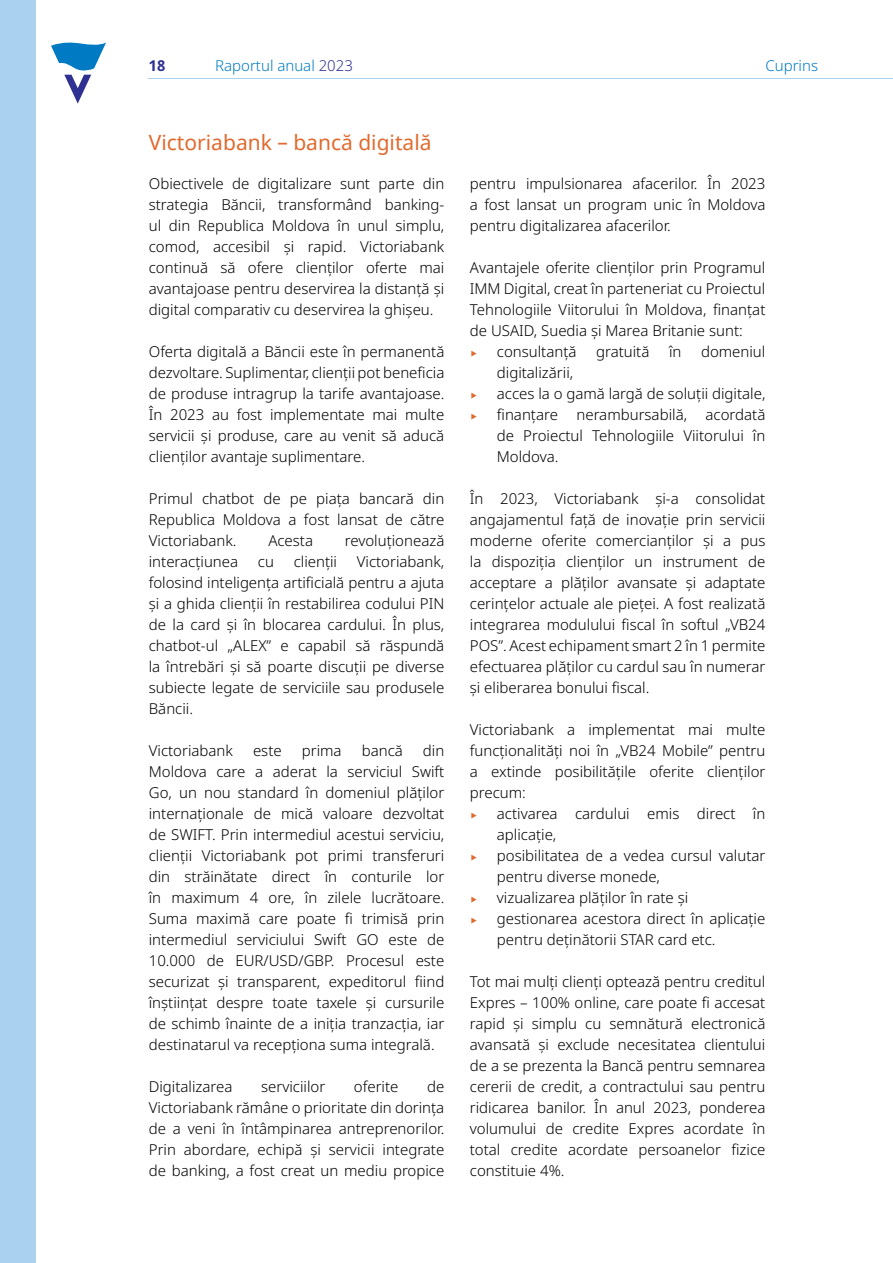
<style>
.page{position:relative;width:893px;height:1263px;background:#fff}
.page>*{position:absolute;margin:0;border:0;box-sizing:border-box;transform-origin:0 0}
.t1{font:21px "Noto Sans";color:#e1692d}
.t2{font:300 15px/21px "Noto Sans";color:#000;text-align:justify}
.t3{font:300 15px "Noto Sans";color:#007bc3}
.t4{font:700 15px "Noto Sans";color:#2e3092}
.s1{color:#2e3092}
.s2{font-size:22.5px;color:#e1692d}
</style>
<div class="page">
<svg style="left:51px;top:42px;width:55px;height:62px"></svg>
<hr style="left:149px;top:78px;width:744px;height:1px;background:#aad1ef">
<div style="left:0;top:0;width:35px;height:1263px;background:#aad1ef"></div>
<p class="t4" style="left:149px;top:55px;width:18px">18</p>
<p class="t3" style="left:215px;top:55px;width:139px">Raportul anual <span class="s1">2023</span></p>
<p class="t3" style="left:765px;top:55px;width:54px">Cuprins</p>
<h1 class="t1" style="left:149px;top:128px;width:284px">Victoriabank – bancă digitală</h1>
<p class="t2" style="left:149px;top:174px;width:297px">Obiectivele de digitalizare sunt parte din strategia Băncii, transformând banking&shy;ul din Republica Moldova în unul simplu, comod, accesibil și rapid. Victoriabank continuă să ofere clienților oferte mai avantajoase pentru deservirea la distanță și digital comparativ cu deservirea la ghișeu.</p>
<p class="t2" style="left:149px;top:342px;width:297px">Oferta digitală a Băncii este în permanentă dezvoltare. Suplimentar, clienții pot beneficia de produse intragrup la tarife avantajoase.<br>În 2023 au fost implementate mai multe servicii și produse, care au venit să aducă clienților avantaje suplimentare.</p>
<p class="t2" style="left:149px;top:489px;width:297px">Primul chatbot de pe piața bancară din Republica Moldova a fost lansat de către Victoriabank.</p>
<p class="t2" style="left:268px;top:531px;width:46px">Acesta</p>
<p class="t2" style="left:345px;top:531px;width:101px">revoluționează</p>
<p class="t2" style="left:149px;top:552px;width:297px;text-indent:208px">Victoriabank, folosind inteligența artificială pentru a ajuta și a ghida clienții în restabilirea codului PIN de la card și în blocarea cardului. În plus, chatbot-ul „ALEX” e capabil să răspundă la întrebări și să poarte discuții pe diverse subiecte legate de serviciile sau produsele Băncii.</p>
<p class="t2" style="left:149px;top:741px;width:86px">Victoriabank</p>
<p class="t2" style="left:253px;top:741px;width:30px">este</p>
<p class="t2" style="left:302px;top:741px;width:41px">prima</p>
<p class="t2" style="left:362px;top:741px;width:43px">bancă</p>
<p class="t2" style="left:149px;top:552px;width:91px">interacțiunea</p>
<p class="t2" style="left:258px;top:552px;width:18px">cu</p>
<p class="t2" style="left:294px;top:552px;width:45px">clienții</p>
<p class="t2" style="left:149px;top:741px;width:297px;text-indent:274px">din Moldova care a aderat la serviciul Swift Go, un nou standard în domeniul plăților internaționale de mică valoare dezvoltat de SWIFT. Prin intermediul acestui serviciu, clienții Victoriabank pot primi transferuri din străinătate direct în conturile lor în maximum 4 ore, în zilele lucrătoare.<br>Suma maximă care poate fi trimisă prin intermediul serviciului Swift GO este de 10.000 de EUR/USD/GBP. Procesul este securizat și transparent, expeditorul fiind înștiințat despre toate taxele și cursurile de schimb înainte de a iniția tranzacția, iar destinatarul va recepționa suma integrală.</p>
<p class="t2" style="left:149px;top:1077px;width:85px">Digitalizarea</p>
<p class="t2" style="left:261px;top:1077px;width:66px">serviciilor</p>
<p class="t2" style="left:354px;top:1077px;width:46px">oferite</p>
<p class="t2" style="left:149px;top:1077px;width:297px;text-indent:278px">de Victoriabank rămâne o prioritate din dorința de a veni în întâmpinarea antreprenorilor.<br>Prin abordare, echipă și servicii integrate de banking, a fost creat un mediu propice</p>
<p class="t2" style="left:470px;top:174px;width:297px">pentru impulsionarea afacerilor. În 2023 a fost lansat un program unic în Moldova pentru digitalizarea afacerilor.</p>
<p class="t2" style="left:470px;top:258px;width:297px;text-align:left">Avantajele oferite clienților prin Programul IMM Digital, creat în parteneriat cu Proiectul Tehnologiile Viitorului în Moldova, finanțat de USAID, Suedia și Marea Britanie sunt:<br><span class="s2">‣</span> consultanță</p>
<p class="t2" style="left:596px;top:342px;width:55px">gratuită</p>
<p class="t2" style="left:669px;top:342px;width:14px">în</p>
<p class="t2" style="left:701px;top:342px;width:66px">domeniul</p>
<p class="t2" style="left:497px;top:363px;width:78px">digitalizării,</p>
<p class="t2" style="left:470px;top:384px;width:297px"><span class="s2">‣</span> acces la o gamă largă de soluții digitale,</p>
<p class="t2" style="left:470px;top:405px;width:297px"><span class="s2">‣</span> finanțare nerambursabilă, acordată</p>
<p class="t2" style="left:497px;top:426px;width:270px">de Proiectul Tehnologiile Viitorului în</p>
<p class="t2" style="left:497px;top:447px;width:63px">Moldova.</p>
<p class="t2" style="left:470px;top:489px;width:297px">În 2023, Victoriabank și-a consolidat angajamentul față de inovație prin servicii moderne oferite comercianților și a pus la dispoziția clienților un instrument de acceptare a plăților avansate și adaptate cerințelor actuale ale pieței. A fost realizată integrarea modulului fiscal în softul „VB24<br>POS”. Acest echipament smart 2 în 1 permite efectuarea plăților cu cardul sau în numerar și eliberarea bonului fiscal.</p>
<p class="t2" style="left:470px;top:720px;width:297px">Victoriabank a implementat mai multe</p>
<p class="t2" style="left:470px;top:741px;width:297px">funcționalități noi în „VB24 Mobile” pentru</p>
<p class="t2" style="left:470px;top:762px;width:297px">a extinde posibilitățile oferite clienților</p>
<p class="t2" style="left:470px;top:783px;width:58px">precum:</p>
<p class="t2" style="left:470px;top:804px;width:297px"><span class="s2">‣</span> activarea cardului emis direct în</p>
<p class="t2" style="left:497px;top:825px;width:61px">aplicație,</p>
<p class="t2" style="left:470px;top:846px;width:297px"><span class="s2">‣</span> posibilitatea de a vedea cursul valutar</p>
<p class="t2" style="left:497px;top:867px;width:165px">pentru diverse monede,</p>
<p class="t2" style="left:470px;top:888px;width:220px"><span class="s2">‣</span> vizualizarea plăților în rate și</p>
<p class="t2" style="left:470px;top:909px;width:297px"><span class="s2">‣</span> gestionarea acestora direct în aplicație</p>
<p class="t2" style="left:497px;top:930px;width:220px">pentru deținătorii STAR card etc.</p>
<p class="t2" style="left:470px;top:972px;width:297px">Tot mai mulți clienți optează pentru creditul Expres – 100% online, care poate fi accesat rapid și simplu cu semnătură electronică avansată și exclude necesitatea clientului de a se prezenta la Bancă pentru semnarea cererii de credit, a contractului sau pentru ridicarea banilor. În anul 2023, ponderea volumului de credite Expres acordate în total credite acordate persoanelor fizice constituie 4%.</p>
</div>
